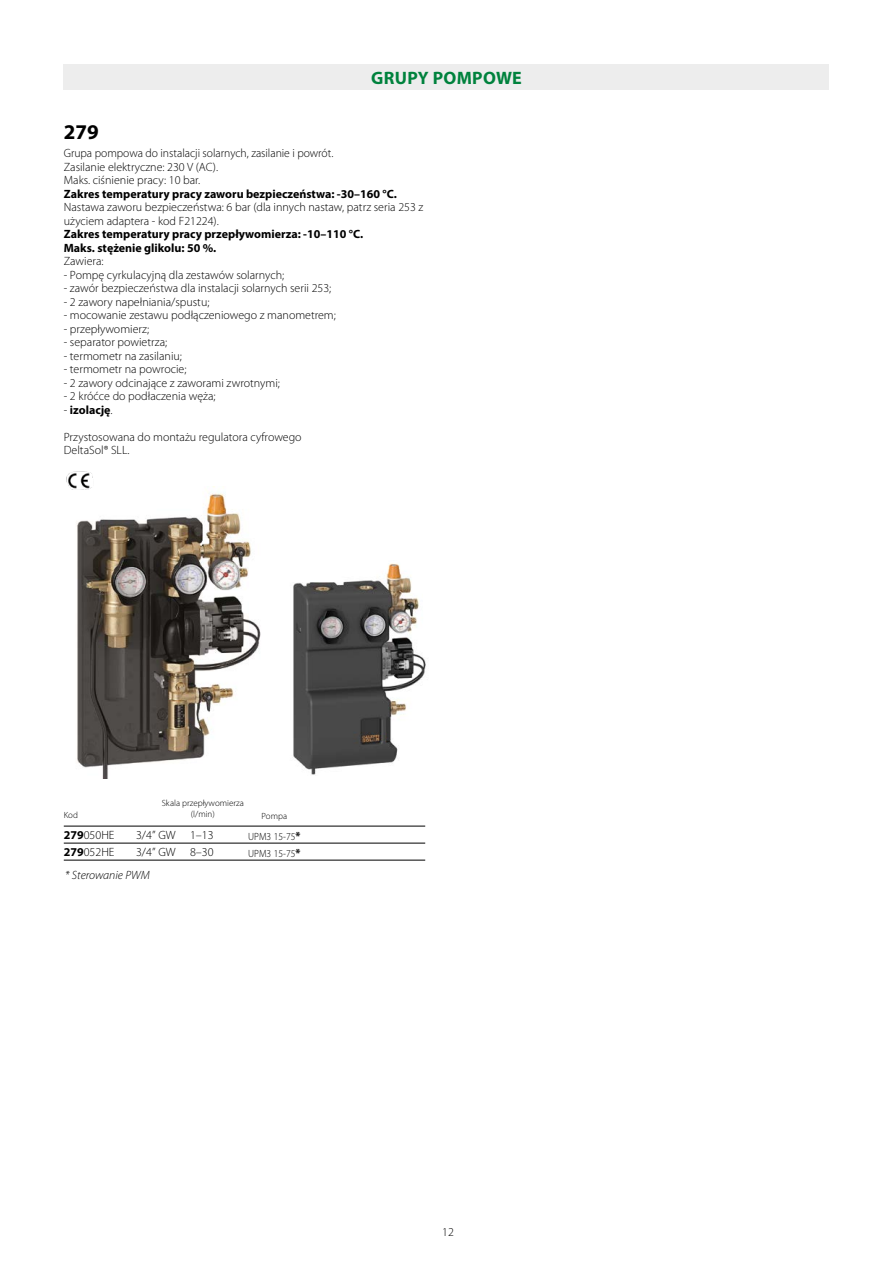
<style>
.page{position:relative;width:893px;height:1263px;background:#fff}
.page>*{position:absolute;margin:0;border:0;box-sizing:border-box;transform-origin:0 0}
.TITOLO_TESTO{font:700 21px "Myriad Pro";color:#000}
.Sottofamiglia{font:700 18px "Myriad Pro";letter-spacing:.015em;color:#00823d}
.PrCodice_Descrizione{font:300 12px/13.5px "Myriad Pro";color:#000}
.PrCodice_Descrizione-2{font:700 12px/13.5px "Myriad Pro";color:#000}
.pollici{font:300 12px "Myriad Pro";color:#000}
.Codice{font:300 12px "Myriad Pro";color:#000}
.pollici-2{font:italic 300 12px "Myriad Pro";color:#000;scale:.92 1}
.pollici-3{font:300 10.5px "Myriad Pro";color:#000;scale:.92 1}
.TitoliParametri{font:300 9px/10.8px "Myriad Pro";color:#000;text-align:center}
.TESTINE_TABELLE_sx{font:300 9px "Myriad Pro";color:#000}
.s1{font-weight:300}
.s2{font-weight:700;font-size:12px}
.s3{font-weight:700}
</style>
<div class="page">
<img style="left:76px;top:493px;width:185px;height:286px">
<div style="left:64px;top:64px;width:765px;height:26px;background:#ededed"></div>
<img style="left:293px;top:563px;width:133px;height:212px">
<hr style="left:64px;top:826px;width:361px;height:1px;background:#000">
<hr style="left:64px;top:843px;width:361px;height:1px;background:#000">
<hr style="left:64px;top:860px;width:361px;height:1px;background:#000">
<div style="left:64px;top:468px;width:45px;height:29px;background:#fff"></div>
<img style="left:66px;top:471px;width:27px;height:19px">
<p class="Sottofamiglia" style="left:371px;top:66px;width:152px">GRUPY POMPOWE</p>
<p class="TITOLO_TESTO" style="left:64px;top:118px;width:36px">279</p>
<p class="PrCodice_Descrizione" style="left:64px;top:146px;width:271px">Grupa pompowa do instalacji solarnych, zasilanie i powrót.</p>
<p class="PrCodice_Descrizione" style="left:64px;top:160px;width:156px">Zasilanie elektryczne: 230 V (AC).</p>
<p class="PrCodice_Descrizione" style="left:64px;top:173px;width:138px">Maks. ciśnienie pracy: 10 bar.</p>
<p class="PrCodice_Descrizione-2" style="left:64px;top:186px;width:335px">Zakres temperatury pracy zaworu bezpieczeństwa: -30–160 °C.</p>
<p class="PrCodice_Descrizione" style="left:64px;top:200px;width:361px">Nastawa zaworu bezpieczeństwa: 6 bar (dla innych nastaw, patrz seria 253 z użyciem adaptera - kod F21224).</p>
<p class="PrCodice_Descrizione-2" style="left:64px;top:227px;width:301px">Zakres temperatury pracy przepływomierza: -10–110 °C.</p>
<p class="PrCodice_Descrizione-2" style="left:64px;top:240px;width:154px">Maks. stężenie glikolu: 50 %.<br><span class="s1">Zawiera:</span></p>
<p class="PrCodice_Descrizione" style="left:64px;top:268px;width:222px">- Pompę cyrkulacyjną dla zestawów solarnych;</p>
<p class="PrCodice_Descrizione" style="left:64px;top:281px;width:269px">- zawór bezpieczeństwa dla instalacji solarnych serii 253;</p>
<p class="PrCodice_Descrizione" style="left:64px;top:295px;width:147px">- 2 zawory napełniania/spustu;</p>
<p class="PrCodice_Descrizione" style="left:64px;top:308px;width:274px">- mocowanie zestawu podłączeniowego z manometrem;</p>
<p class="PrCodice_Descrizione" style="left:64px;top:322px;width:87px">- przepływomierz;</p>
<p class="PrCodice_Descrizione" style="left:64px;top:335px;width:105px">- separator powietrza;</p>
<p class="PrCodice_Descrizione" style="left:64px;top:349px;width:120px">- termometr na zasilaniu;</p>
<p class="PrCodice_Descrizione" style="left:64px;top:362px;width:124px">- termometr na powrocie;</p>
<p class="PrCodice_Descrizione" style="left:64px;top:376px;width:218px">- 2 zawory odcinające z zaworami zwrotnymi;</p>
<p class="PrCodice_Descrizione" style="left:64px;top:389px;width:153px">- 2 króćce do podłaczenia węża;</p>
<p class="PrCodice_Descrizione-2" style="left:64px;top:402px;width:50px"><span class="s1">-</span> izolację<span class="s1">.</span></p>
<p class="PrCodice_Descrizione" style="left:64px;top:430px;width:239px">Przystosowana do montażu regulatora cyfrowego<br>DeltaSol® SLL.</p>
<p class="TESTINE_TABELLE_sx" style="left:64px;top:809px;width:16px">Kod</p>
<p class="TitoliParametri" style="left:162px;top:797px;width:84px">Skala przepływomierza (l/min)</p>
<p class="TESTINE_TABELLE_sx" style="left:261px;top:811px;width:27px">Pompa</p>
<p class="pollici-3" style="left:248px;top:830px;width:58px">UPM3 15-75<span class="s2">*</span></p>
<p class="pollici-3" style="left:248px;top:847px;width:58px">UPM3 15-75<span class="s2">*</span></p>
<p class="pollici" style="left:136px;top:828px;width:79px">3/4” GW 1–13</p>
<p class="pollici" style="left:136px;top:845px;width:79px">3/4” GW 8–30</p>
<p class="Codice" style="left:64px;top:828px;width:52px"><span class="s3">279</span>050HE</p>
<p class="Codice" style="left:64px;top:845px;width:52px"><span class="s3">279</span>052HE</p>
<p class="pollici-2" style="left:65px;top:867px;width:93px">* Sterowanie PWM</p>
<p class="PrCodice_Descrizione" style="left:442px;top:1225px;width:13px">12</p>
</div>
